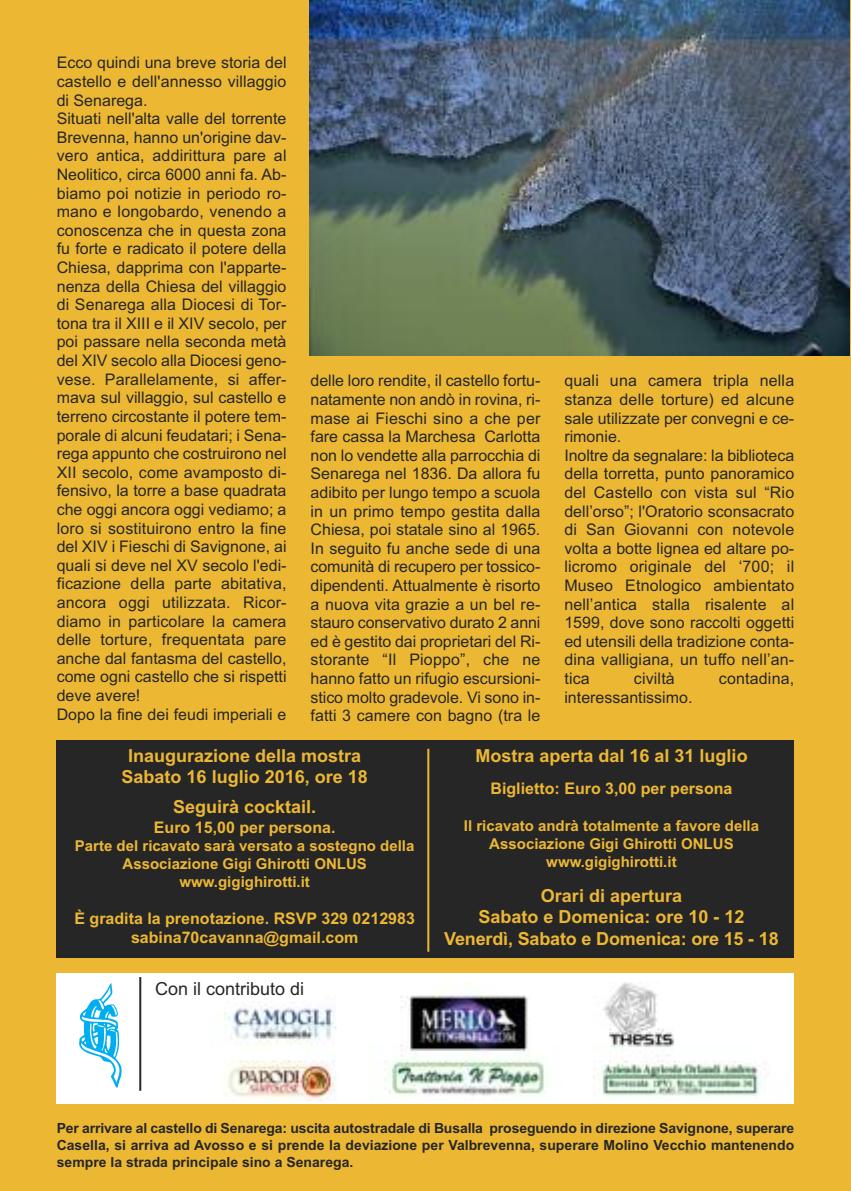
<style>
.page{position:relative;width:851px;height:1191px;background:#fff}
.page>*{position:absolute;margin:0;border:0;box-sizing:border-box;transform-origin:0 0}
.t1{font:700 18px/21.6px "Arial";color:#ecb834;text-align:center}
.t2{font:18px "Arial";color:#272627}
.t3{font:16px/18.6px "Arial";color:#272627}
.t4{font:700 16px/19.2px "Arial";color:#ecb834;text-align:center}
.t5{font:700 15px/18px "Arial";color:#ecb834;text-align:center}
.t6{font:700 14px/16.8px "Arial";color:#272627;text-align:justify}
</style>
<div class="page">
<div style="left:0;top:0;width:850px;height:1191px;background:#ecb834"></div>
<img style="left:309px;top:0;width:540px;height:356px">
<div style="left:57px;top:973px;width:737px;height:131px;background:#fff"></div>
<svg style="left:79px;top:983px;width:42px;height:104px"></svg>
<hr style="left:139px;top:977px;width:2px;height:113px;background:#272627">
<img style="left:224px;top:982px;width:538px;height:119px">
<div style="left:57px;top:739px;width:737px;height:218px;background:#272627"></div>
<div style="left:155px;top:982px;width:168px;height:19px;background:#fff"></div>
<hr style="left:427px;top:749px;width:2px;height:202px;background:#ecb834">
<p class="t3" style="left:57px;top:54px;width:231px">Ecco quindi una breve storia del castello e dell'annesso villaggio di Senarega.<br>Situati nell'alta valle del torrente<br>Brevenna, hanno un'origine dav&shy;vero antica, addirittura pare al<br>Neolitico, circa 6000 anni fa. Ab&shy;biamo poi notizie in periodo ro&shy;mano e longobardo, venendo a conoscenza che in questa zona fu forte e radicato il potere della<br>Chiesa, dapprima con l'apparte&shy;nenza della Chiesa del villaggio di Senarega alla Diocesi di Tor&shy;tona tra il XIII e il XIV secolo, per poi passare nella seconda metà del XIV secolo alla Diocesi geno&shy;vese. Parallelamente, si affer&shy;mava sul villaggio, sul castello e terreno circostante il potere tem&shy;porale di alcuni feudatari; i Sena&shy;rega appunto che costruirono nel<br>XII secolo, come avamposto di&shy;fensivo, la torre a base quadrata che oggi ancora oggi vediamo; a loro si sostituirono entro la fine del XIV i Fieschi di Savignone, ai quali si deve nel XV secolo l'edi&shy;ficazione della parte abitativa, ancora oggi utilizzata. Ricor&shy;diamo in particolare la camera delle torture, frequentata pare anche dal fantasma del castello, come ogni castello che si rispetti deve avere!<br>Dopo la fine dei feudi imperiali e</p>
<p class="t3" style="left:310px;top:371px;width:231px;text-align:justify">delle loro rendite, il castello fortu&shy;natamente non andò in rovina, ri&shy;mase ai Fieschi sino a che per fare cassa la Marchesa Carlotta non lo vendette alla parrocchia di Senarega nel 1836. Da allora fu adibito per lungo tempo a scuola in un primo tempo gestita dalla Chiesa, poi statale sino al 1965.<br>In seguito fu anche sede di una comunità di recupero per tossico&shy;dipendenti. Attualmente è risorto a nuova vita grazie a un bel re&shy;stauro conservativo durato 2 anni ed è gestito dai proprietari del Ri&shy;storante “Il Pioppo”, che ne hanno fatto un rifugio escursioni&shy;stico molto gradevole. Vi sono in&shy;fatti 3 camere con bagno (tra le</p>
<p class="t3" style="left:564px;top:371px;width:231px">quali una camera tripla nella stanza delle torture) ed alcune sale utilizzate per convegni e ce&shy;rimonie.<br>Inoltre da segnalare: la biblioteca della torretta, punto panoramico del Castello con vista sul “Rio dell’orso”; l'Oratorio sconsacrato di San Giovanni con notevole volta a botte lignea ed altare po&shy;licromo originale del ‘700; il<br>Museo Etnologico ambientato nell’antica stalla risalente al<br>1599, dove sono raccolti oggetti ed utensili della tradizione conta&shy;dina valligiana, un tuffo nell’an&shy;tica</p>
<p class="t3" style="left:633px;top:669px;width:42px">civiltà</p>
<p class="t3" style="left:718px;top:669px;width:77px">contadina,</p>
<p class="t3" style="left:564px;top:688px;width:130px">interessantissimo.</p>
<p class="t1" style="left:121px;top:744px;width:248px">Inaugurazione della mostra<br>Sabato 16 luglio 2016, ore 18</p>
<p class="t1" style="left:173px;top:795px;width:145px">Seguirà cocktail.</p>
<p class="t4" style="left:154px;top:817px;width:183px">Euro 15,00 per persona.</p>
<p class="t5" style="left:75px;top:837px;width:341px">Parte del ricavato sarà versato a sostegno della<br>Associazione Gigi Ghirotti ONLUS www.gigighirotti.it</p>
<p class="t4" style="left:74px;top:909px;width:342px">È gradita la prenotazione. RSVP 329 0212983 sabina70cavanna@gmail.com</p>
<p class="t2" style="left:155px;top:978px;width:151px">Con il contributo di</p>
<p class="t1" style="left:475px;top:744px;width:274px">Mostra aperta dal 16 al 31 luglio</p>
<p class="t4" style="left:490px;top:778px;width:243px">Biglietto: Euro 3,00 per persona</p>
<p class="t5" style="left:464px;top:817px;width:297px">Il ricavato andrà totalmente a favore della<br>Associazione Gigi Ghirotti ONLUS www.gigighirotti.it</p>
<p class="t1" style="left:444px;top:884px;width:336px">Orari di apertura<br>Sabato e Domenica: ore 10 - 12<br>Venerdì, Sabato e Domenica: ore 15 - 18</p>
<p class="t6" style="left:57px;top:1119px;width:739px">Per arrivare al castello di Senarega: uscita autostradale di Busalla proseguendo in direzione Savignone, superare Casella, si arriva ad Avosso e si prende la deviazione per Valbrevenna, superare Molino Vecchio mantenendo sempre la strada principale sino a Senarega.</p>
</div>
